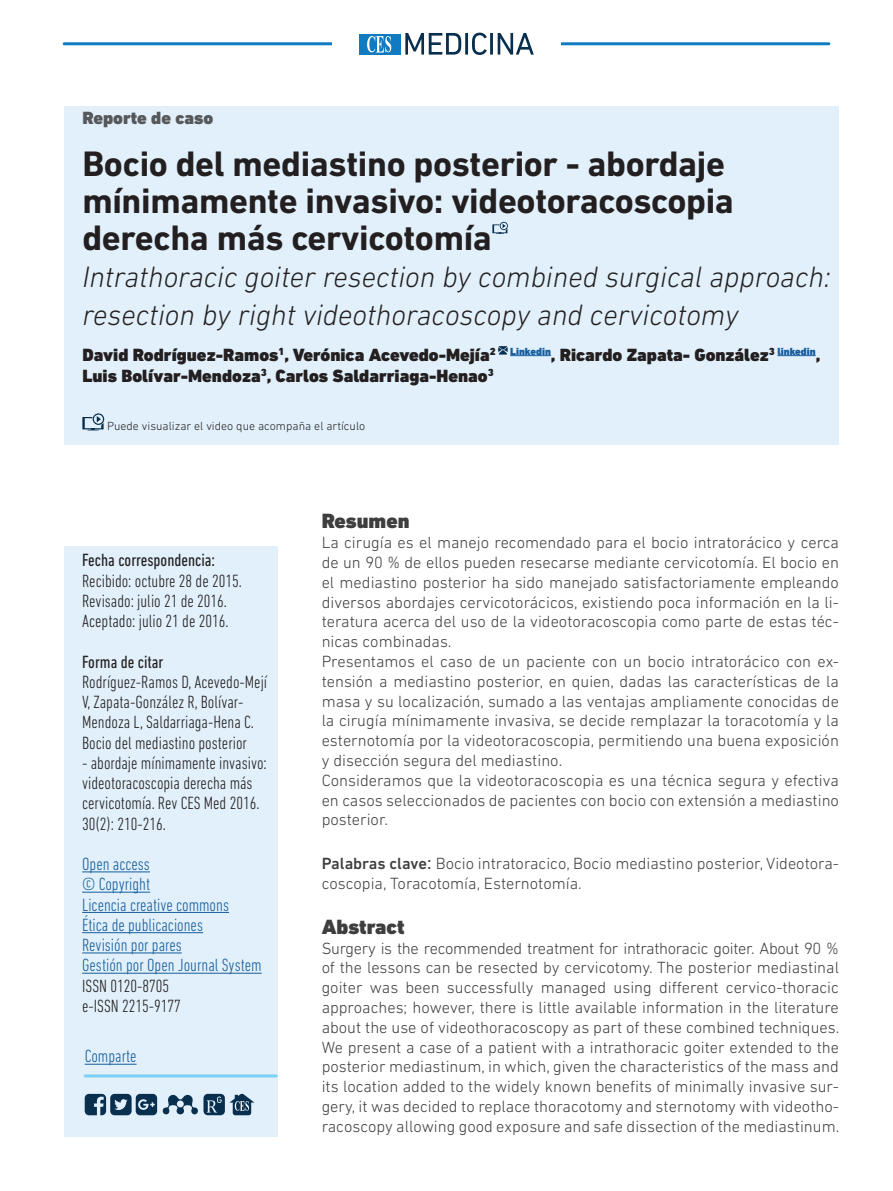
<style>
.page{position:relative;width:893px;height:1191px;background:#fff}
.page>*{position:absolute;margin:0;border:0;box-sizing:border-box;transform-origin:0 0}
.Título{font:700 36px/37.2px "DIN Next LT Pro";letter-spacing:-.01em;color:#231f20}
.Título_inglés{font:italic 300 30px/37.2px "DIN Next LT Pro";color:#231f20}
.Subtítulo{font:900 21px "DIN Next LT Pro";color:#3e3e3f}
.t1{font:300 condensed 18px/20.2px "DIN Next LT Pro";color:#231f20}
.t2{font:900 18px "DIN Next LT Pro";color:#231f20}
.t3{font:300 condensed 18px "DIN Next LT Pro";color:#175d9e}
.t4{font:condensed 18px "DIN Next LT Pro";color:#231f20}
.Antetítulo{font:900 18px "DIN Next LT Pro";color:#57585a}
.Body{font:300 16.5px/19.8px "DIN Next LT Pro";color:#3e3e3f;text-align:justify}
.t5{font:300 12px "DIN Next LT Pro";color:#231f20}
.s1{font-weight:500}
.s2{font-weight:400;font-size:18.75px}
</style>
<div class="page">
<hr style="left:64px;top:42px;width:765px;height:3px;background:#107bc1">
<div style="left:332px;top:13px;width:229px;height:62px;background:#fff"></div>
<svg style="left:405px;top:33px;width:56px;height:22px"></svg>
<hr style="left:465px;top:33px;width:3px;height:22px;background:#092f4f">
<svg style="left:472px;top:33px;width:15px;height:22px"></svg>
<hr style="left:490px;top:33px;width:3px;height:22px;background:#092f4f">
<svg style="left:498px;top:33px;width:36px;height:22px"></svg>
<div style="left:359px;top:34px;width:41px;height:21px;background:#107bc1"></div>
<svg style="left:367px;top:36px;width:24px;height:17px"></svg>
<div style="left:65px;top:546px;width:213px;height:591px;background:#e1f0fa"></div>
<hr style="left:82px;top:871px;width:68px;height:1px;background:#175d9e">
<hr style="left:82px;top:891px;width:68px;height:1px;background:#175d9e">
<hr style="left:82px;top:912px;width:147px;height:1px;background:#175d9e">
<hr style="left:82px;top:932px;width:121px;height:1px;background:#175d9e">
<hr style="left:82px;top:952px;width:100px;height:1px;background:#175d9e">
<hr style="left:82px;top:972px;width:180px;height:1px;background:#175d9e">
<div style="left:65px;top:106px;width:774px;height:338px;background:#e1f0fa"></div>
<hr style="left:510px;top:355px;width:41px;height:1px;background:#175d9e">
<hr style="left:777px;top:355px;width:39px;height:1px;background:#175d9e">
<svg style="left:498px;top:346px;width:10px;height:8px"></svg>
<svg style="left:82px;top:413px;width:22px;height:17px"></svg>
<hr style="left:85px;top:1074px;width:191px;height:3px;background:#79d2f6">
<hr style="left:85px;top:1063px;width:52px;height:1px;background:#175d9e">
<svg style="left:85px;top:1093px;width:72px;height:22px"></svg>
<svg style="left:163px;top:1093px;width:91px;height:22px"></svg>
<svg style="left:492px;top:222px;width:16px;height:12px"></svg>
<p class="Antetítulo" style="left:82px;top:107px;width:132px">Reporte de caso</p>
<p class="Título" style="left:82px;top:145px;width:653px">Bocio del mediastino posterior - abordaje mínimamente invasivo: videotoracoscopia derecha más cervicotomía</p>
<p class="Título_inglés" style="left:82px;top:258px;width:749px">Intrathoracic goiter resection by combined surgical approach: resection by right videothoracoscopy and cervicotomy</p>
<p class="t2" style="left:82px;top:344px;width:415px">David Rodríguez-Ramos<sup>1</sup>, Verónica Acevedo-Mejía<sup>2</sup></p>
<p class="t2" style="left:510px;top:344px;width:312px"><sup>Linkedin</sup>, Ricardo Zapata- González<sup>3</sup> <sup>linkedin</sup>,</p>
<p class="t2" style="left:82px;top:365px;width:413px">Luis Bolívar-Mendoza<sup>3</sup>, Carlos Saldarriaga-Henao<sup>3</sup></p>
<p class="t5" style="left:107px;top:419px;width:260px">Puede visualizar el video que acompaña el artículo</p>
<p class="t4" style="left:82px;top:550px;width:134px">Fecha correspondencia:</p>
<p class="t1" style="left:82px;top:570px;width:161px">Recibido: octubre 28 de 2015.</p>
<p class="t1" style="left:82px;top:590px;width:146px">Revisado: julio 21 de 2016.</p>
<p class="t1" style="left:82px;top:610px;width:148px">Aceptado: julio 21 de 2016.</p>
<p class="t4" style="left:82px;top:651px;width:83px">Forma de citar</p>
<p class="t1" style="left:82px;top:671px;width:187px">Rodríguez-Ramos D, Acevedo-Mejí<br>V, Zapata-González R, Bolívar-<br>Mendoza L, Saldarriaga-Hena C.<br>Bocio del mediastino posterior</p>
<p class="t1" style="left:82px;top:752px;width:186px">- abordaje mínimamente invasivo: videotoracoscopia derecha más cervicotomía. Rev CES Med 2016.<br>30(2): 210-216.</p>
<p class="t3" style="left:82px;top:854px;width:69px">Open access</p>
<p class="t3" style="left:82px;top:874px;width:69px">© Copyright</p>
<p class="t3" style="left:82px;top:894px;width:148px">Licencia creative commons</p>
<p class="t3" style="left:82px;top:914px;width:122px">Ética de publicaciones</p>
<p class="t3" style="left:82px;top:935px;width:101px">Revisión por pares</p>
<p class="t3" style="left:82px;top:955px;width:181px">Gestión por Open Journal System</p>
<p class="t1" style="left:82px;top:975px;width:88px">ISSN 0120-8705</p>
<p class="t1" style="left:82px;top:995px;width:100px">e-ISSN 2215-9177</p>
<p class="t3" style="left:85px;top:1046px;width:53px">Comparte</p>
<p class="Subtítulo" style="left:322px;top:508px;width:89px">Resumen</p>
<p class="Body" style="left:322px;top:532px;width:519px">La cirugía es el manejo recomendado para el bocio intratorácico y cerca de un 90 % de ellos pueden resecarse mediante cervicotomía. El bocio en el mediastino posterior ha sido manejado satisfactoriamente empleando diversos abordajes cervicotorácicos, existiendo poca información en la li&shy;teratura acerca del uso de la videotoracoscopia como parte de estas téc&shy;nicas combinadas.</p>
<p class="Body" style="left:322px;top:651px;width:519px">Presentamos el caso de un paciente con un bocio intratorácico con ex&shy;tensión a mediastino posterior, en quien, dadas las características de la masa y su localización, sumado a las ventajas ampliamente conocidas de la cirugía mínimamente invasiva, se decide remplazar la toracotomía y la esternotomía por la videotoracoscopia, permitiendo una buena exposición y disección segura del mediastino.</p>
<p class="Body" style="left:322px;top:770px;width:519px">Consideramos que la videotoracoscopia es una técnica segura y efectiva en casos seleccionados de pacientes con bocio con extensión a mediastino posterior.</p>
<p class="Body" style="left:322px;top:853px;width:519px"><span class="s1">Palabras clave</span><span class="s2">:</span> Bocio intratoracico, Bocio mediastino posterior, Videotora&shy;coscopia, Toracotomía, Esternotomía.</p>
<p class="Subtítulo" style="left:322px;top:914px;width:84px">Abstract</p>
<p class="Body" style="left:322px;top:938px;width:519px">Surgery is the recommended treatment for intrathoracic goiter. About 90 % of the lessons can be resected by cervicotomy. The posterior mediastinal goiter was been successfully managed using different cervico-thoracic approaches; however, there is little available information in the literature about the use of videothoracoscopy as part of these combined techniques.<br>We present a case of a patient with a intrathoracic goiter extended to the posterior mediastinum, in which, given the characteristics of the mass and its location added to the widely known benefits of minimally invasive sur&shy;gery, it was decided to replace thoracotomy and sternotomy with videotho&shy;racoscopy allowing good exposure and safe dissection of the mediastinum.</p>
</div>
